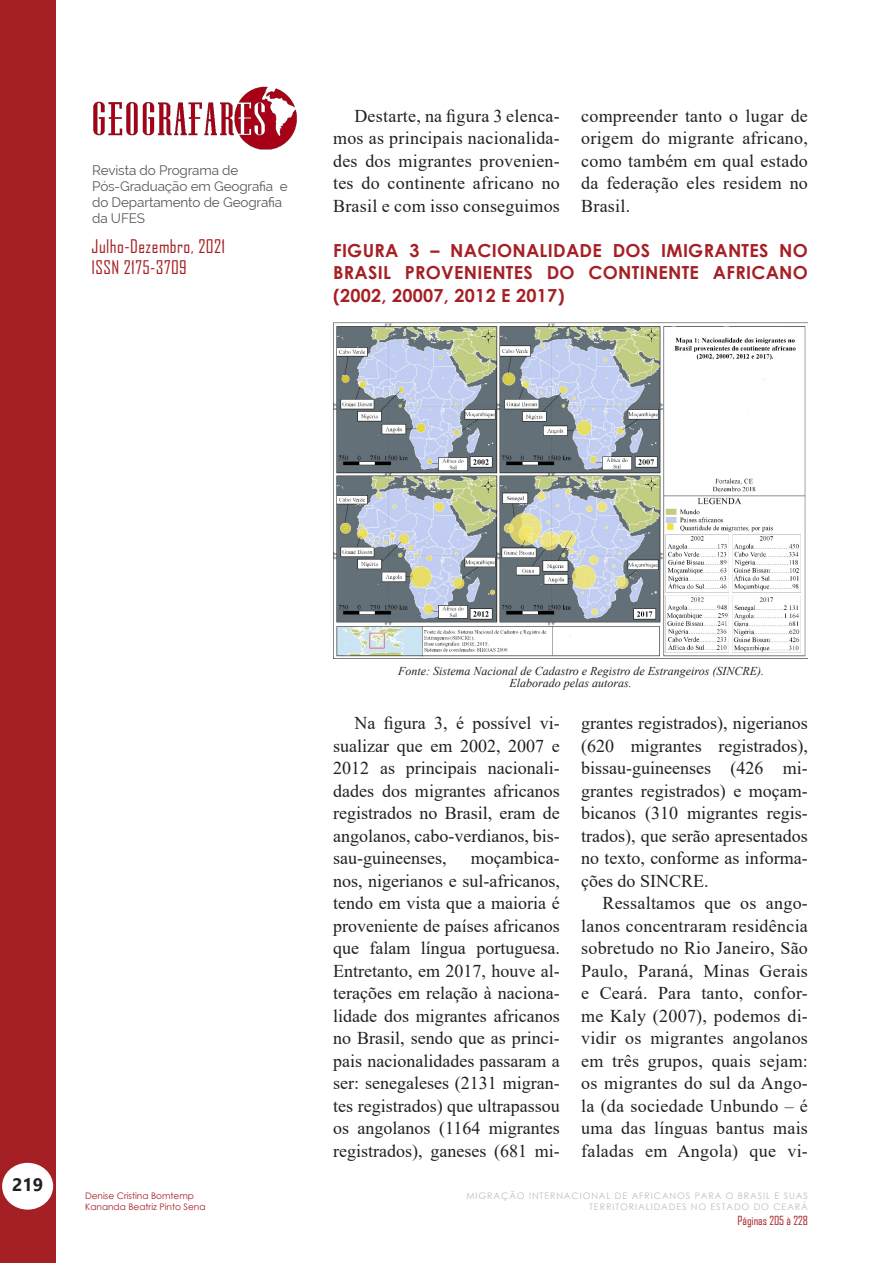
<style>
.page{position:relative;width:893px;height:1263px;background:#fff}
.page>*{position:absolute;margin:0;border:0;box-sizing:border-box;transform-origin:0 0}
.Corpo_do_Texto_Ofici{font:18px/22.5px "Times New Roman";letter-spacing:.01em;color:#231f20;text-align:justify}
.TÍTULO_CENTURY{font:700 18px/22.5px "Century Gothic";letter-spacing:.015em;color:#a52025;text-align:justify}
.t1{font:18px/21.6px "Agency FB";letter-spacing:.025em;color:#a52025}
.t2{font:700 18px "Segoe UI";color:#231f20}
.t3{font:13.5px/16.2px "Raleway";letter-spacing:-.01em;color:#57585a}
.TÍTULO_CENTURY-2{font:italic 12px/12px "Times New Roman";color:#231f20}
.t4{font:12px "Agency FB";color:#a52025}
.t5{font:9px/10.8px "Century Gothic";letter-spacing:.1em;color:#bcbdc0;text-align:right}
.t6{font:9px/10.8px "Century Gothic";color:#a52025}
</style>
<div class="page">
<div style="left:0;top:0;width:55px;height:1263px;background:#a52025"></div>
<div style="left:3px;top:1163px;width:49px;height:46px;background:#fff;border-radius:50%"></div>
<div style="left:2px;top:1163px;width:51px;height:46px;border:2px solid #fff;border-radius:50%"></div>
<img style="left:93px;top:86px;width:204px;height:64px">
<img style="left:333px;top:322px;width:475px;height:336px">
<p class="t3" style="left:92px;top:162px;width:197px">Revista do Programa de<br>Pós-Graduação em Geografia e do Departamento de Geografia da UFES</p>
<p class="t1" style="left:92px;top:235px;width:135px">Julho-Dezembro, 2021<br>ISSN 2175-3709</p>
<p class="Corpo_do_Texto_Ofici" style="left:333px;top:104px;width:228px;text-indent:21px">Destarte, na figura 3 elenca&shy;mos as principais nacionalida&shy;des dos migrantes provenien&shy;tes do continente africano no Brasil e com isso conseguimos</p>
<p class="Corpo_do_Texto_Ofici" style="left:581px;top:104px;width:228px">compreender tanto o lugar de origem do migrante africano, como também em qual estado da federação eles residem no Brasil.</p>
<p class="TÍTULO_CENTURY" style="left:333px;top:238px;width:476px">FIGURA 3 – NACIONALIDADE DOS IMIGRANTES NO BRASIL PROVENIENTES DO CONTINENTE AFRICANO (2002, 20007, 2012 E 2017)</p>
<p class="t2" style="left:12px;top:1167px;width:33px">219</p>
<p class="t6" style="left:85px;top:1190px;width:122px">Denise Cristina Bomtemp<br>Kananda Beatriz Pinto Sena</p>
<p class="TÍTULO_CENTURY-2" style="left:509px;top:665px;width:256px;text-indent:-111px">Fonte: Sistema Nacional de Cadastro e Registro de Estrangeiros (SINCRE).<br>Elaborado pelas autoras.</p>
<p class="Corpo_do_Texto_Ofici" style="left:333px;top:711px;width:228px;text-indent:21px">Na figura 3, é possível vi&shy;sualizar que em 2002, 2007 e 2012 as principais nacionali&shy;dades dos migrantes africanos registrados no Brasil, eram de angolanos, cabo-verdianos, bis&shy;sau-guineenses,</p>
<p class="Corpo_do_Texto_Ofici" style="left:333px;top:846px;width:228px;text-indent:138px">moçambica&shy;nos, nigerianos e sul-africanos, tendo em vista que a maioria é proveniente de países africanos que falam língua portuguesa.<br>Entretanto, em 2017, houve al&shy;terações em relação à naciona&shy;lidade dos migrantes africanos no Brasil, sendo que as princi&shy;pais nacionalidades passaram a ser: senegaleses (2131 migran&shy;tes registrados) que ultrapassou os angolanos (1164 migrantes registrados), ganeses (681 mi-</p>
<p class="Corpo_do_Texto_Ofici" style="left:581px;top:711px;width:228px">grantes registrados), nigerianos (620 migrantes registrados), bissau-guineenses (426 mi&shy;grantes registrados) e moçam&shy;bicanos (310 migrantes regis&shy;trados), que serão apresentados no texto, conforme as informa&shy;ções do SINCRE.</p>
<p class="Corpo_do_Texto_Ofici" style="left:581px;top:891px;width:228px;text-indent:21px">Ressaltamos que os ango&shy;lanos concentraram residência sobretudo no Rio Janeiro, São Paulo, Paraná, Minas Gerais e Ceará. Para tanto, confor&shy;me Kaly (2007), podemos di&shy;vidir os migrantes angolanos em três grupos, quais sejam: os migrantes do sul da Ango&shy;la (da sociedade Unbundo – é uma das línguas bantus mais faladas em Angola) que vi-</p>
<p class="t5" style="left:466px;top:1190px;width:343px">MIGRAÇÃO INTERNACIONAL DE AFRICANOS PARA O BRASIL E SUAS<br>TERRITORIALIDADES NO ESTADO DO CEARÁ</p>
<p class="t4" style="left:738px;top:1213px;width:72px">Páginas 205 à 228</p>
</div>
